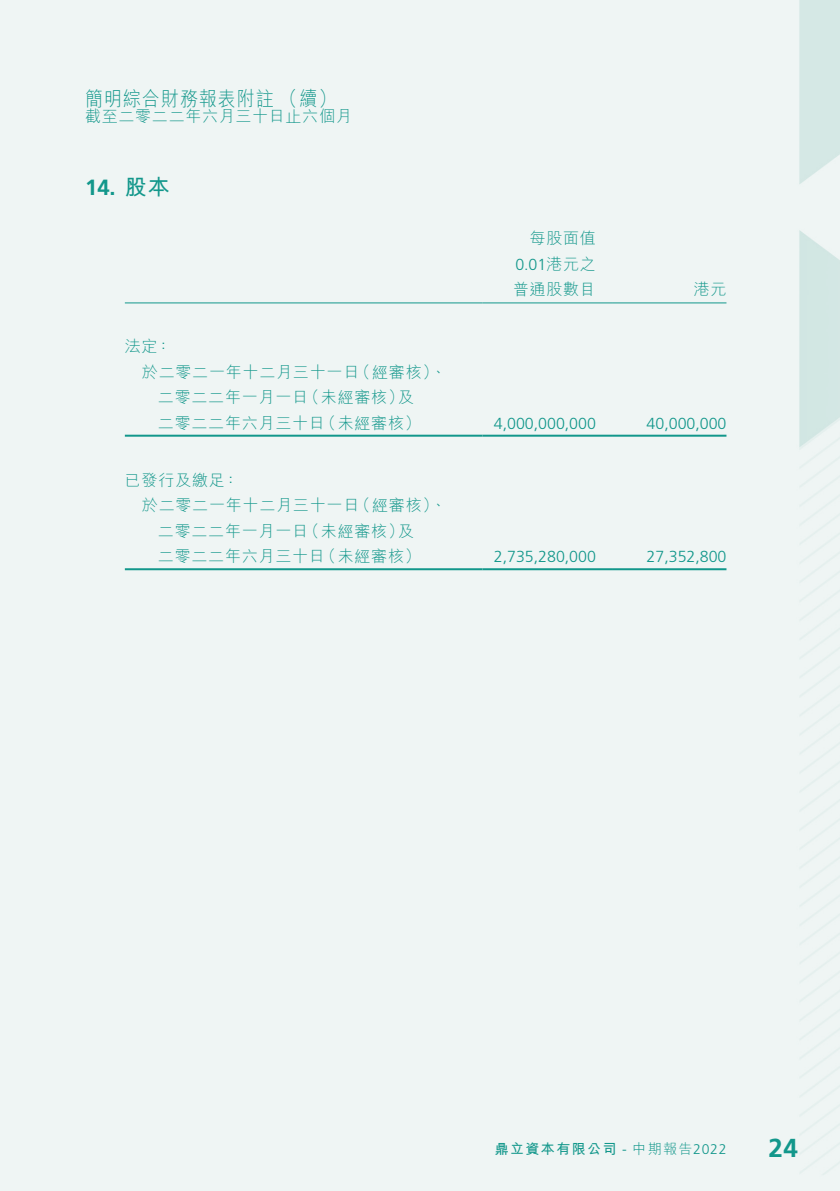
<style>
.page{position:relative;width:840px;height:1191px;background:#fff}
.page>*{position:absolute;margin:0;border:0;box-sizing:border-box;transform-origin:0 0}
.t1{font:700 26px "Frutiger LT Std";color:#12978b}
.t2{font:700 22px "Frutiger LT Std";color:#12978b}
.t3{font:300 20px "M Hei HK";letter-spacing:.055em;color:#12978b;scale:.9 1}
.t4{font:300 16px/25.6px "M Hei HK";letter-spacing:.05em;color:#12978b}
.t5{font:300 16px "Frutiger LT Std";color:#12978b}
.t6{font:700 14px "M Hei HK";letter-spacing:.1em;color:#12978b}
.s1{font-family:"M Hei HK"}
.s2{font-family:"Frutiger LT Std";font-weight:300}
.s3{font-weight:300}
</style>
<div class="page">
<hr style="left:125px;top:302px;width:357px;height:1px;background:#12978b">
<hr style="left:482px;top:302px;width:130px;height:1px;background:#12978b">
<hr style="left:612px;top:302px;width:114px;height:1px;background:#12978b">
<hr style="left:125px;top:435px;width:357px;height:2px;background:#12978b">
<hr style="left:482px;top:435px;width:130px;height:2px;background:#12978b">
<hr style="left:612px;top:435px;width:114px;height:2px;background:#12978b">
<hr style="left:125px;top:568px;width:357px;height:2px;background:#12978b">
<hr style="left:482px;top:568px;width:130px;height:2px;background:#12978b">
<hr style="left:612px;top:568px;width:114px;height:2px;background:#12978b">
<p class="t3" style="left:85px;top:88px;width:280px">簡明綜合財務報表附註（續(</p>
<p class="t4" style="left:85px;top:104px;width:268px">截至二零二二年六月三十日止六個月</p>
<h2 class="t2" style="left:85px;top:175px;width:86px">14. <span class="s1">股本</span></h2>
<p class="t4" style="left:125px;top:333px;width:48px">法定：</p>
<p class="t4" style="left:354px;top:359px;width:93px">（經審核、(</p>
<p class="t4" style="left:303px;top:359px;width:112px;text-indent:-161px">於二零二一年十二月三十一日<br>（未經審核 及）</p>
<p class="t4" style="left:158px;top:384px;width:152px">二零二二年一月一日</p>
<p class="t4" style="left:158px;top:410px;width:168px">二零二二年六月三十日</p>
<p class="t4" style="left:320px;top:410px;width:102px">（未經審核(</p>
<p class="t4" style="left:125px;top:467px;width:115px">已發行及繳足：</p>
<p class="t4" style="left:354px;top:492px;width:93px">（經審核、(</p>
<p class="t4" style="left:303px;top:492px;width:112px;text-indent:-161px">於二零二一年十二月三十一日<br>（未經審核 及）</p>
<p class="t4" style="left:158px;top:518px;width:152px">二零二二年一月一日</p>
<p class="t4" style="left:158px;top:543px;width:168px">二零二二年六月三十日</p>
<p class="t4" style="left:320px;top:543px;width:102px">（未經審核(</p>
<p class="t4" style="left:529px;top:225px;width:68px">每股面值</p>
<p class="t5" style="left:515px;top:255px;width:82px">0.01<span class="s1">港元之</span></p>
<p class="t4" style="left:512px;top:276px;width:85px">普通股數目</p>
<p class="t4" style="left:693px;top:276px;width:34px">港元</p>
<p class="t5" style="left:493px;top:414px;width:103px">4,000,000,000</p>
<p class="t5" style="left:646px;top:414px;width:81px">40,000,000</p>
<p class="t5" style="left:493px;top:547px;width:103px">2,735,280,000</p>
<p class="t5" style="left:646px;top:547px;width:81px">27,352,800</p>
<p class="t6" style="left:494px;top:1138px;width:233px">鼎立資本有限公司 <span class="s2">-</span> <span class="s3">中期報告</span><span class="s2">2022</span></p>
<h1 class="t1" style="left:768px;top:1132px;width:31px">24</h1>
</div>
